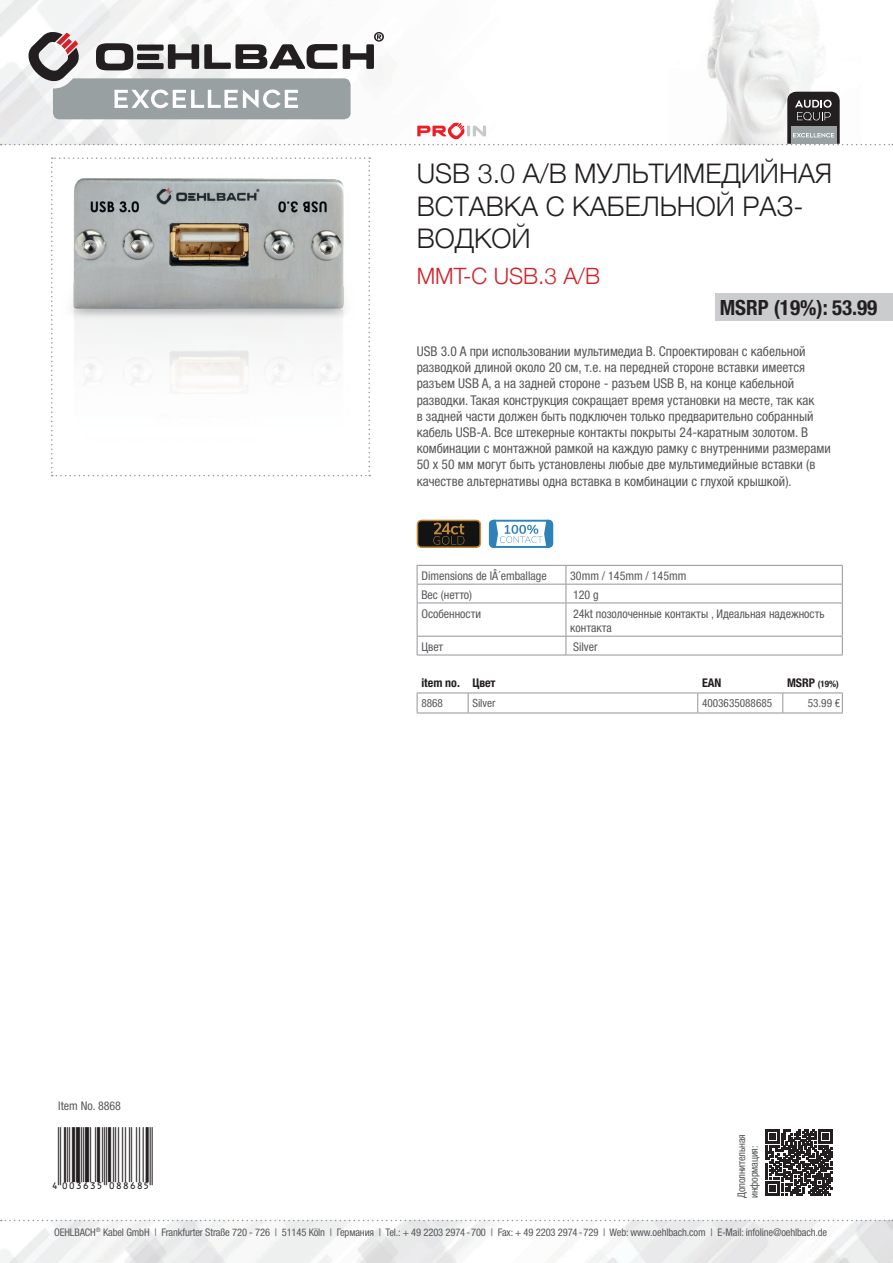
<style>
.page{position:relative;width:893px;height:1263px;background:#fff}
.page>*{position:absolute;margin:0;border:0;box-sizing:border-box;transform-origin:0 0}
.t1{font:300 27px/32.4px "Helvetica Neue";color:#231f20}
.t2{font:27px "EAN";color:#231f20}
.t3{font:300 22.5px "Helvetica Neue";color:#d1232a}
.t4{font:700 condensed 21px "Helvetica Neue LTW1 G";color:#231f20}
.t5{font:condensed 13.5px/16.2px "Helvetica Neue LTW1 G";color:#57585a}
.t6{font:condensed 12px/14.4px "Helvetica Neue LTW1 G";color:#57585a}
.t7{font:700 condensed 12px "Helvetica Neue LTW1 G";color:#231f20}
.t8{font:condensed 11.25px "Helvetica Neue LTW1 G";color:#57585a}
.t9{font:condensed 10.5px/12.6px "Helvetica Neue LTW1 G";letter-spacing:-.01em;color:#57585a}
.t10{font:700 condensed 9px "Helvetica Neue LTW1 G";color:#231f20}
.s1{font-size:12px}
</style>
<div class="page">
<img style="left:0;top:1220px;width:893px;height:43px">
<img style="left:0;top:0;width:818px;height:145px">
<svg style="left:1px;top:1220px;width:892px;height:1px"></svg>
<svg style="left:51px;top:157px;width:319px;height:319px"></svg>
<svg style="left:417px;top:520px;width:64px;height:28px;background:#3d301d"></svg>
<svg style="left:489px;top:520px;width:64px;height:28px"></svg>
<svg style="left:766px;top:1129px;width:66px;height:67px"></svg>
<svg style="left:1px;top:31px;width:892px;height:114px"></svg>
<svg style="left:417px;top:692px;width:426px;height:21px"></svg>
<hr style="left:417px;top:713px;width:51px;height:1px;background:#939598">
<hr style="left:468px;top:713px;width:230px;height:1px;background:#939598">
<hr style="left:698px;top:713px;width:85px;height:1px;background:#939598">
<hr style="left:783px;top:713px;width:60px;height:1px;background:#939598">
<hr style="left:417px;top:693px;width:51px;height:1px;background:#939598">
<hr style="left:468px;top:693px;width:230px;height:1px;background:#939598">
<hr style="left:698px;top:693px;width:85px;height:1px;background:#939598">
<hr style="left:783px;top:693px;width:60px;height:1px;background:#939598">
<div style="left:715px;top:293px;width:178px;height:28px;background:#cbccce"></div>
<svg style="left:417px;top:565px;width:426px;height:38px"></svg>
<hr style="left:417px;top:603px;width:149px;height:1px;background:#939598">
<hr style="left:417px;top:603px;width:1px;height:33px;background:#939598">
<hr style="left:566px;top:603px;width:277px;height:1px;background:#939598">
<hr style="left:566px;top:603px;width:1px;height:33px;background:#939598">
<hr style="left:842px;top:603px;width:1px;height:33px;background:#939598">
<hr style="left:417px;top:636px;width:149px;height:1px;background:#939598">
<svg style="left:417px;top:636px;width:1px;height:19px"></svg>
<hr style="left:566px;top:636px;width:277px;height:1px;background:#939598">
<svg style="left:566px;top:636px;width:1px;height:19px"></svg>
<svg style="left:842px;top:636px;width:1px;height:19px"></svg>
<hr style="left:417px;top:655px;width:149px;height:1px;background:#939598">
<hr style="left:566px;top:655px;width:277px;height:1px;background:#939598">
<h1 class="t1" style="left:417px;top:156px;width:417px">USB 3.0 A/B МУЛЬТИМЕДИЙНАЯ<br>ВСТАВКА С КАБЕЛЬНОЙ РАЗ-<br>ВОДКОЙ</h1>
<h2 class="t3" style="left:417px;top:258px;width:185px">MMT-C USB.3 A/B</h2>
<h3 class="t4" style="left:720px;top:295px;width:159px">MSRP (19%): 53.99</h3>
<p class="t5" style="left:417px;top:343px;width:416px">USB 3.0 A при использовании мультимедиа B. Спроектирован с кабельной разводкой длиной около 20 см, т.е. на передней стороне вставки имеется разъем USB A, а на задней стороне - разъем USB B, на конце кабельной разводки. Такая конструкция сокращает время установки на месте, так как<br>в задней части должен быть подключен только предварительно собранный кабель USB-A. Все штекерные контакты покрыты 24-каратным золотом. В комбинации с монтажной рамкой на каждую рамку с внутренними размерами 50 x 50 мм могут быть установлены любые две мультимедийные вставки (в качестве альтернативы одна вставка в комбинации с глухой крышкой).</p>
<p class="t6" style="left:421px;top:568px;width:127px">Dimensions de lÂ´emballage</p>
<p class="t6" style="left:570px;top:568px;width:118px">30mm / 145mm / 145mm</p>
<p class="t6" style="left:421px;top:587px;width:52px">Вес (нетто)</p>
<p class="t6" style="left:573px;top:587px;width:27px">120 g</p>
<p class="t6" style="left:421px;top:606px;width:61px">Особенности</p>
<p class="t6" style="left:570px;top:606px;width:256px">24kt позолоченные контакты , Идеальная надежность контакта</p>
<p class="t6" style="left:421px;top:639px;width:23px">Цвет</p>
<p class="t6" style="left:573px;top:639px;width:26px">Silver</p>
<p class="t7" style="left:421px;top:675px;width:76px">item no. Цвет</p>
<p class="t7" style="left:702px;top:675px;width:21px">EAN</p>
<p class="t10" style="left:787px;top:678px;width:53px"><span class="s1">MSRP</span> (19%)</p>
<p class="t8" style="left:421px;top:696px;width:23px">8868</p>
<p class="t8" style="left:472px;top:696px;width:25px">Silver</p>
<p class="t8" style="left:702px;top:696px;width:72px">4003635088685</p>
<p class="t8" style="left:808px;top:696px;width:34px">53.99 €</p>
<p class="t6" style="left:58px;top:1098px;width:64px">Item No. 8868</p>
<h1 class="t2" style="left:51px;top:1157px;width:103px">4":D=@GI#NVVTVS"</h1>
<p class="t9" style="left:735px;top:1198px;width:65px;rotate:-90deg">Дополнительная информация:</p>
<p class="t9" style="left:54px;top:1226px;width:775px">OEHLBACH<sup>®</sup> Kabel GmbH | Frankfurter Straße 720 - 726 | 51145 Köln | Германия | Tel.: + 49 2203 2974-700 | Fax: + 49 2203 2974-729 | Web: www.oehlbach.com | E-Mail: infoline@oehlbach.de</p>
</div>
